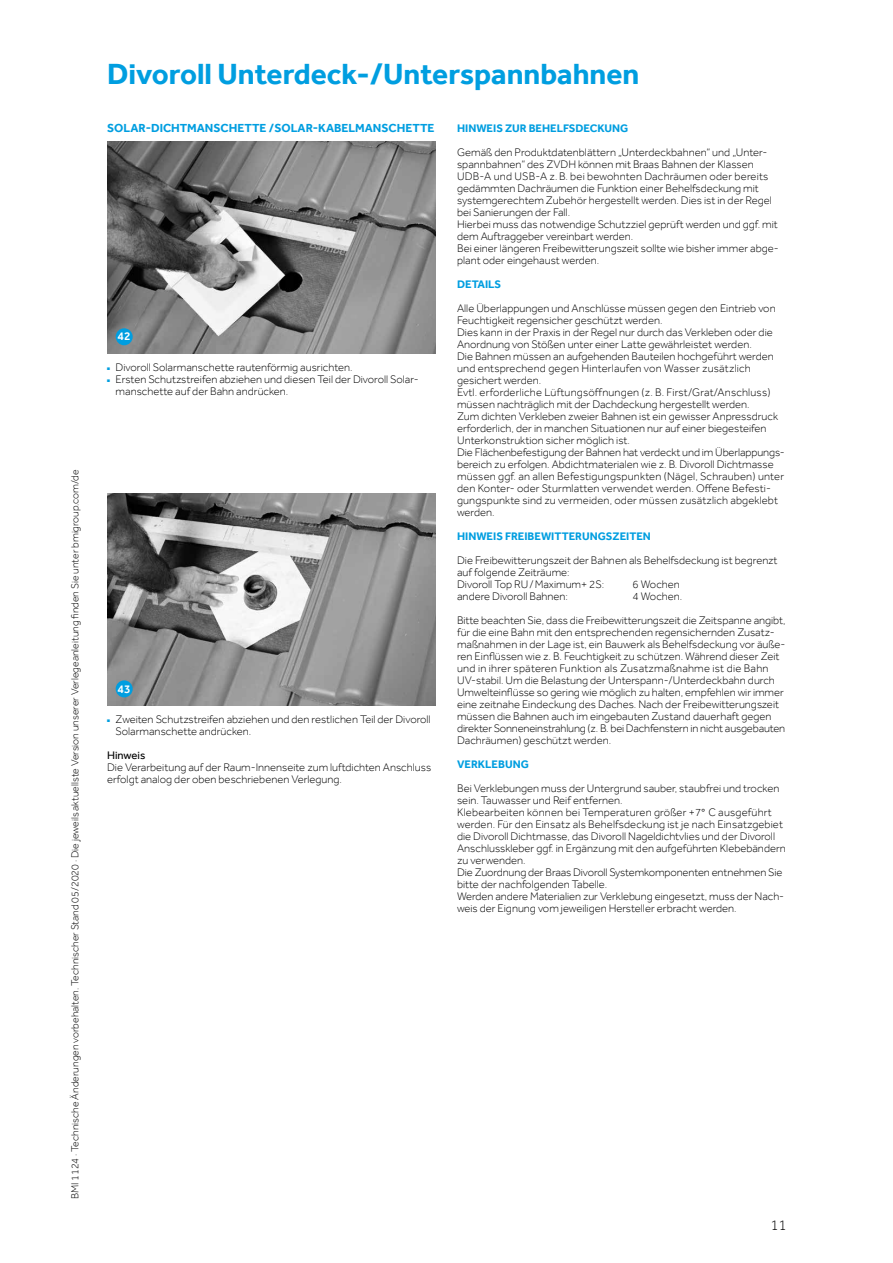
<style>
.page{position:relative;width:893px;height:1263px;background:#fff}
.page>*{position:absolute;margin:0;border:0;box-sizing:border-box;transform-origin:0 0}
.t1{font:700 30px "Effra";color:#009ee0}
.t2{font:300 15px "Effra";color:#000}
.t3{font:700 12px "Effra";color:#009ee0}
.t4{font:500 12px "Effra";color:#fff}
.t5{font:300 11.25px/12px "Effra";color:#000}
.t6{font:700 11.25px "Effra";color:#009ee0}
.t7{font:11.25px "Effra";color:#000}
.t8{font:300 10.5px "Effra";color:#000}
.s1{color:#009ee0}
</style>
<div class="page">
<img style="left:107px;top:493px;width:329px;height:213px">
<div style="left:116px;top:680px;width:17px;height:17px;background:#009ee0;border-radius:50%"></div>
<img style="left:107px;top:141px;width:329px;height:213px">
<div style="left:116px;top:328px;width:17px;height:17px;background:#009ee0;border-radius:50%"></div>
<p class="t8" style="left:69px;top:1199px;width:731px;rotate:-90deg">BMI 1124 · Technische Änderungen vorbehalten. Technischer Stand 05/2020 · Die jeweils aktuellste Version unserer Verlegeanleitung finden Sie unter bmigroup.com/de</p>
<h1 class="t1" style="left:107px;top:56px;width:534px">Divoroll Unterdeck-/Unterspannbahnen</h1>
<p class="t3" style="left:107px;top:121px;width:329px">SOLAR-DICHTMANSCHETTE /SOLAR-KABELMANSCHETTE</p>
<p class="t4" style="left:118px;top:329px;width:15px">42</p>
<p class="t5" style="left:107px;top:361px;width:247px"><span class="s1">■</span> Divoroll Solarmanschette rautenförmig ausrichten.</p>
<p class="t5" style="left:116px;top:373px;width:305px;text-indent:-9px"><span class="s1">■</span> Ersten Schutzstreifen abziehen und diesen Teil der Divoroll Solar&shy;manschette auf der Bahn andrücken.</p>
<p class="t4" style="left:118px;top:681px;width:15px">43</p>
<p class="t5" style="left:116px;top:713px;width:316px;text-indent:-9px"><span class="s1">■</span> Zweiten Schutzstreifen abziehen und den restlichen Teil der Divoroll<br>Solarmanschette andrücken.</p>
<p class="t7" style="left:107px;top:749px;width:40px">Hinweis</p>
<p class="t5" style="left:107px;top:761px;width:326px">Die Verarbeitung auf der Raum- Innenseite zum luftdichten Anschluss erfolgt analog der oben beschriebenen Verlegung.</p>
<p class="t6" style="left:457px;top:121px;width:173px">HINWEIS ZUR BEHELFSDECKUNG</p>
<p class="t5" style="left:457px;top:146px;width:323px">Gemäß den Produktdatenblättern „Unterdeckbahnen“ und „Unter&shy;spannbahnen“ des ZVDH können mit Braas Bahnen der Klassen UDB-A und USB-A z. B. bei bewohnten Dachräumen oder bereits gedämmten Dachräumen die Funktion einer Behelfsdeckung mit systemgerechtem Zubehör hergestellt werden. Dies ist in der Regel bei Sanierungen der Fall.<br>Hierbei muss das notwendige Schutzziel geprüft werden und ggf. mit dem Auftraggeber vereinbart werden.<br>Bei einer längeren Freibewitterungszeit sollte wie bisher immer abge&shy;plant oder eingehaust werden.</p>
<p class="t6" style="left:457px;top:277px;width:46px">DETAILS</p>
<p class="t5" style="left:457px;top:302px;width:329px">Alle Überlappungen und Anschlüsse müssen gegen den Eintrieb von Feuchtigkeit regensicher geschützt werden.<br>Dies kann in der Praxis in der Regel nur durch das Verkleben oder die Anordnung von Stößen unter einer Latte gewährleistet werden.<br>Die Bahnen müssen an aufgehenden Bauteilen hochgeführt werden und entsprechend gegen Hinterlaufen von Wasser zusätzlich gesichert werden.<br>Evtl. erforderliche Lüftungsöffnungen (z. B. First/Grat/Anschluss) müssen nachträglich mit der Dachdeckung hergestellt werden.<br>Zum dichten Verkleben zweier Bahnen ist ein gewisser Anpressdruck erforderlich, der in manchen Situationen nur auf einer biegesteifen Unterkonstruktion sicher möglich ist.<br>Die Flächenbefestigung der Bahnen hat verdeckt und im Überlappungs&shy;bereich zu erfolgen. Abdichtmaterialen wie z. B. Divoroll Dichtmasse müssen ggf. an allen Befestigungspunkten (Nägel, Schrauben) unter den Konter- oder Sturmlatten verwendet werden. Offene Befesti&shy;gungspunkte sind zu vermeiden, oder müssen zusätzlich abgeklebt werden.</p>
<p class="t6" style="left:457px;top:529px;width:195px">HINWEIS FREIBEWITTERUNGSZEITEN</p>
<p class="t5" style="left:457px;top:554px;width:322px">Die Freibewitterungszeit der Bahnen als Behelfsdeckung ist begrenzt auf folgende Zeiträume:<br>Divoroll Top RU / Maximum+ 2S:</p>
<p class="t5" style="left:633px;top:578px;width:49px">6 Wochen</p>
<p class="t5" style="left:457px;top:584px;width:330px;line-height:24px;text-indent:176px">4 Wochen.<br>Bitte beachten Sie, dass die Freibewitterungszeit die Zeitspanne angibt,</p>
<p class="t5" style="left:457px;top:626px;width:330px">für die eine Bahn mit den entsprechenden regensichernden Zusatz&shy;maßnahmen in der Lage ist, ein Bauwerk als Behelfsdeckung vor äuße&shy;ren Einflüssen wie z. B. Feuchtigkeit zu schützen. Während dieser Zeit und in ihrer späteren Funktion als Zusatzmaßnahme ist die Bahn UV-stabil. Um die Belastung der Unterspann-/Unterdeckbahn durch Umwelteinflüsse so gering wie möglich zu halten, empfehlen wir immer eine zeitnahe Eindeckung des Daches. Nach der Freibewitterungszeit müssen die Bahnen auch im eingebauten Zustand dauerhaft gegen direkter Sonneneinstrahlung (z. B. bei Dachfenstern in nicht ausgebauten Dachräumen) geschützt werden.</p>
<p class="t6" style="left:457px;top:757px;width:73px">VERKLEBUNG</p>
<p class="t5" style="left:457px;top:782px;width:330px">Bei Verklebungen muss der Untergrund sauber, staubfrei und trocken sein. Tauwasser und Reif entfernen.<br>Klebearbeiten können bei Temperaturen größer +7° C ausgeführt werden. Für den Einsatz als Behelfsdeckung ist je nach Einsatzgebiet die Divoroll Dichtmasse, das Divoroll Nageldichtvlies und der Divoroll Anschlusskleber ggf. in Ergänzung mit den aufgeführten Klebebändern zu verwenden.<br>Die Zuordnung der Braas Divoroll Systemkomponenten entnehmen Sie bitte der nachfolgenden Tabelle.<br>Werden andere Materialien zur Verklebung eingesetzt, muss der Nach&shy;weis der Eignung vom jeweiligen Hersteller erbracht werden.</p>
<p class="t5" style="left:457px;top:590px;width:112px">andere Divoroll Bahnen:</p>
<h2 class="t2" style="left:770px;top:1216px;width:18px">11</h2>
</div>
